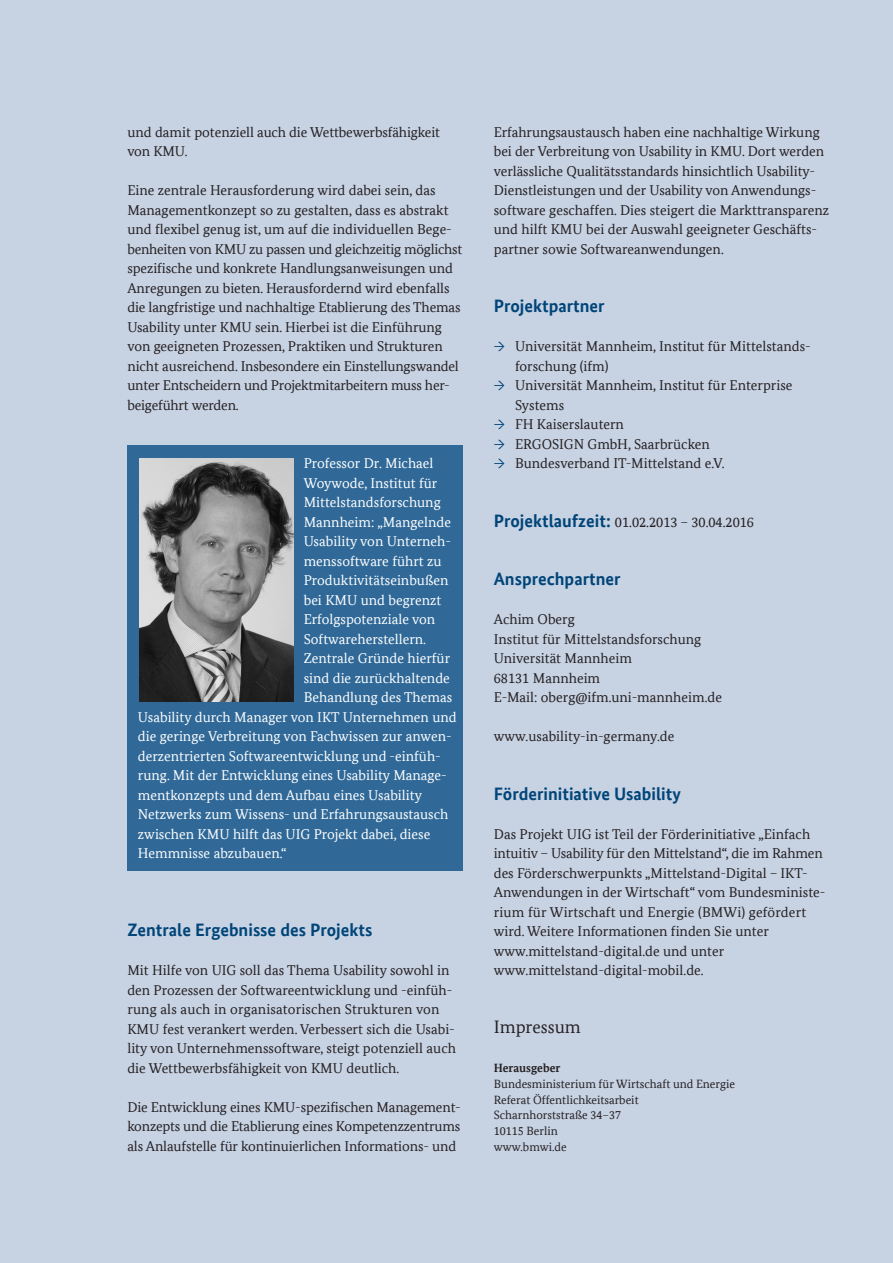
<style>
.page{position:relative;width:893px;height:1263px;background:#c7d2e3}
.page>*{position:absolute;margin:0;border:0;box-sizing:border-box;transform-origin:0 0}
.t1{font:700 18px "Bundes Sans Office";color:#004578}
.H2_-_impressum{font:18px "Bundes Serif Office";color:#231f20}
.LI_Pfeil{font:14.25px/19.5px "Bundes Serif Office";color:#231f20}
.t2{font:14.25px "Bundes Serif Office";color:#fff}
.P_-_impressum{font:12px "Bundes Serif Office";color:#231f20}
.P_-_impressum-2{font:700 12px "Bundes Serif Office";color:#231f20}
.s1{color:#004578}
.s2{font-family:"Bundes Sans Office";font-weight:700;font-size:18px;color:#004578}
</style>
<div class="page">
<div style="left:127px;top:445px;width:335px;height:426px;background:#306998"></div>
<img style="left:139px;top:458px;width:154px;height:243px">
<p class="LI_Pfeil" style="left:127px;top:122px;width:314px">und damit potenziell auch die Wettbewerbsfähigkeit von KMU.</p>
<p class="LI_Pfeil" style="left:127px;top:180px;width:336px">Eine zentrale Herausforderung wird dabei sein, das Managementkonzept so zu gestalten, dass es abstrakt und flexibel genug ist, um auf die individuellen Bege&shy;benheiten von KMU zu passen und gleichzeitig möglichst spezifische und konkrete Handlungsanweisungen und Anregungen zu bieten. Herausfordernd wird ebenfalls die langfristige und nachhaltige Etablierung des Themas Usability unter KMU sein. Hierbei ist die Einführung von geeigneten Prozessen, Praktiken und Strukturen nicht ausreichend. Insbesondere ein Einstellungswandel unter Entscheidern und Projektmitarbeitern muss her&shy;beigeführt werden.</p>
<p class="t2" style="left:304px;top:455px;width:131px">Professor Dr. Michael</p>
<p class="t2" style="left:304px;top:474px;width:135px">Woywode, Institut für</p>
<p class="t2" style="left:304px;top:494px;width:139px">Mittelstandsforschung</p>
<p class="t2" style="left:304px;top:513px;width:149px">Mannheim: „Mangelnde</p>
<p class="t2" style="left:304px;top:533px;width:149px">Usability von Unterneh-</p>
<p class="t2" style="left:304px;top:552px;width:139px">menssoftware führt zu</p>
<p class="t2" style="left:304px;top:572px;width:146px">Produktivitätseinbußen</p>
<p class="t2" style="left:304px;top:591px;width:139px">bei KMU und begrenzt</p>
<p class="t2" style="left:304px;top:611px;width:133px">Erfolgspotenziale von</p>
<p class="t2" style="left:304px;top:630px;width:124px">Softwareherstellern.</p>
<p class="t2" style="left:304px;top:650px;width:148px">Zentrale Gründe hierfür</p>
<p class="t2" style="left:304px;top:669px;width:148px">sind die zurückhaltende</p>
<p class="t2" style="left:304px;top:689px;width:150px">Behandlung des Themas</p>
<p class="t2" style="left:138px;top:708px;width:320px">Usability durch Manager von IKT Unternehmen und</p>
<p class="t2" style="left:138px;top:728px;width:315px">die geringe Verbreitung von Fachwissen zur anwen-</p>
<p class="t2" style="left:138px;top:747px;width:304px">derzentrierten Softwareentwicklung und -einfüh-</p>
<p class="t2" style="left:138px;top:767px;width:310px">rung. Mit der Entwicklung eines Usability Manage-</p>
<p class="t2" style="left:138px;top:786px;width:286px">mentkonzepts und dem Aufbau eines Usability</p>
<p class="t2" style="left:138px;top:806px;width:312px">Netzwerks zum Wissens- und Erfahrungsaustausch</p>
<p class="t2" style="left:138px;top:825px;width:294px">zwischen KMU hilft das UIG Projekt dabei, diese</p>
<p class="t2" style="left:138px;top:845px;width:150px">Hemmnisse abzubauen.“</p>
<h2 class="t1" style="left:127px;top:919px;width:246px">Zentrale Ergebnisse des Projekts</h2>
<p class="LI_Pfeil" style="left:127px;top:960px;width:330px">Mit Hilfe von UIG soll das Thema Usability sowohl in den Prozessen der Softwareentwicklung und -einfüh&shy;rung als auch in organisatorischen Strukturen von KMU fest verankert werden. Verbessert sich die Usabi&shy;lity von Unternehmenssoftware, steigt potenziell auch die Wettbewerbsfähigkeit von KMU deutlich.</p>
<p class="LI_Pfeil" style="left:127px;top:1097px;width:335px;text-align:justify">Die Entwicklung eines KMU-spezifischen Management&shy;konzepts und die Etablierung eines Kompetenzzentrums als Anlaufstelle für kontinuierlichen Informations- und</p>
<p class="LI_Pfeil" style="left:494px;top:122px;width:337px">Erfahrungsaustausch haben eine nachhaltige Wirkung bei der Verbreitung von Usability in KMU. Dort werden verlässliche Qualitätsstandards hinsichtlich Usability-Dienstleistungen und der Usability von Anwendungs&shy;software geschaffen. Dies steigert die Markttransparenz und hilft KMU bei der Auswahl geeigneter Geschäfts&shy;partner sowie Softwareanwendungen.</p>
<h2 class="t1" style="left:494px;top:295px;width:112px">Projektpartner</h2>
<p class="LI_Pfeil" style="left:515px;top:336px;width:297px;text-indent:-21px"><span class="s1">→</span> Universität Mannheim, Institut für Mittelstands&shy;forschung (ifm)</p>
<p class="LI_Pfeil" style="left:515px;top:375px;width:279px;text-indent:-21px"><span class="s1">→</span> Universität Mannheim, Institut für Enterprise<br>Systems</p>
<p class="LI_Pfeil" style="left:494px;top:414px;width:132px"><span class="s1">→</span> FH Kaiserslautern</p>
<p class="LI_Pfeil" style="left:494px;top:434px;width:218px"><span class="s1">→</span> ERGOSIGN GmbH, Saarbrücken</p>
<p class="LI_Pfeil" style="left:494px;top:453px;width:232px"><span class="s1">→</span> Bundesverband IT-Mittelstand e.V.</p>
<h2 class="LI_Pfeil" style="left:494px;top:512px;width:262px"><span class="s2">Projektlaufzeit:</span> 01.02.2013 – 30.04.2016</h2>
<h2 class="t1" style="left:494px;top:568px;width:128px">Ansprechpartner</h2>
<p class="LI_Pfeil" style="left:494px;top:609px;width:83px">Achim Oberg</p>
<p class="LI_Pfeil" style="left:494px;top:629px;width:209px">Institut für Mittelstandsforschung</p>
<p class="LI_Pfeil" style="left:494px;top:648px;width:140px">Universität Mannheim</p>
<p class="LI_Pfeil" style="left:494px;top:668px;width:108px">68131 Mannheim</p>
<p class="LI_Pfeil" style="left:494px;top:687px;width:230px">E-Mail: oberg@ifm.uni-mannheim.de</p>
<p class="LI_Pfeil" style="left:494px;top:726px;width:182px">www.usability-in-germany.de</p>
<h2 class="t1" style="left:494px;top:783px;width:189px">Förderinitiative Usability</h2>
<p class="LI_Pfeil" style="left:494px;top:824px;width:333px">Das Projekt UIG ist Teil der Förderinitiative „Einfach intuitiv – Usability für den Mittelstand“, die im Rahmen des Förderschwerpunkts „Mittelstand-Digital – IKT-Anwendungen in der Wirtschaft“ vom Bundesministe&shy;rium für Wirtschaft und Energie (BMWi) gefördert wird. Weitere Informationen finden Sie unter www.mittelstand-digital.de und unter www.mittelstand-digital-mobil.de.</p>
<h2 class="H2_-_impressum" style="left:494px;top:1016px;width:88px">Impressum</h2>
<p class="P_-_impressum-2" style="left:494px;top:1061px;width:68px">Herausgeber</p>
<p class="P_-_impressum" style="left:494px;top:1077px;width:243px">Bundesministerium für Wirtschaft und Energie</p>
<p class="P_-_impressum" style="left:494px;top:1092px;width:146px">Referat Öffentlichkeitsarbeit</p>
<p class="P_-_impressum" style="left:494px;top:1108px;width:129px">Scharnhorststraße 34–37</p>
<p class="P_-_impressum" style="left:494px;top:1124px;width:65px">10115 Berlin</p>
<p class="P_-_impressum" style="left:494px;top:1140px;width:74px">www.bmwi.de</p>
</div>
